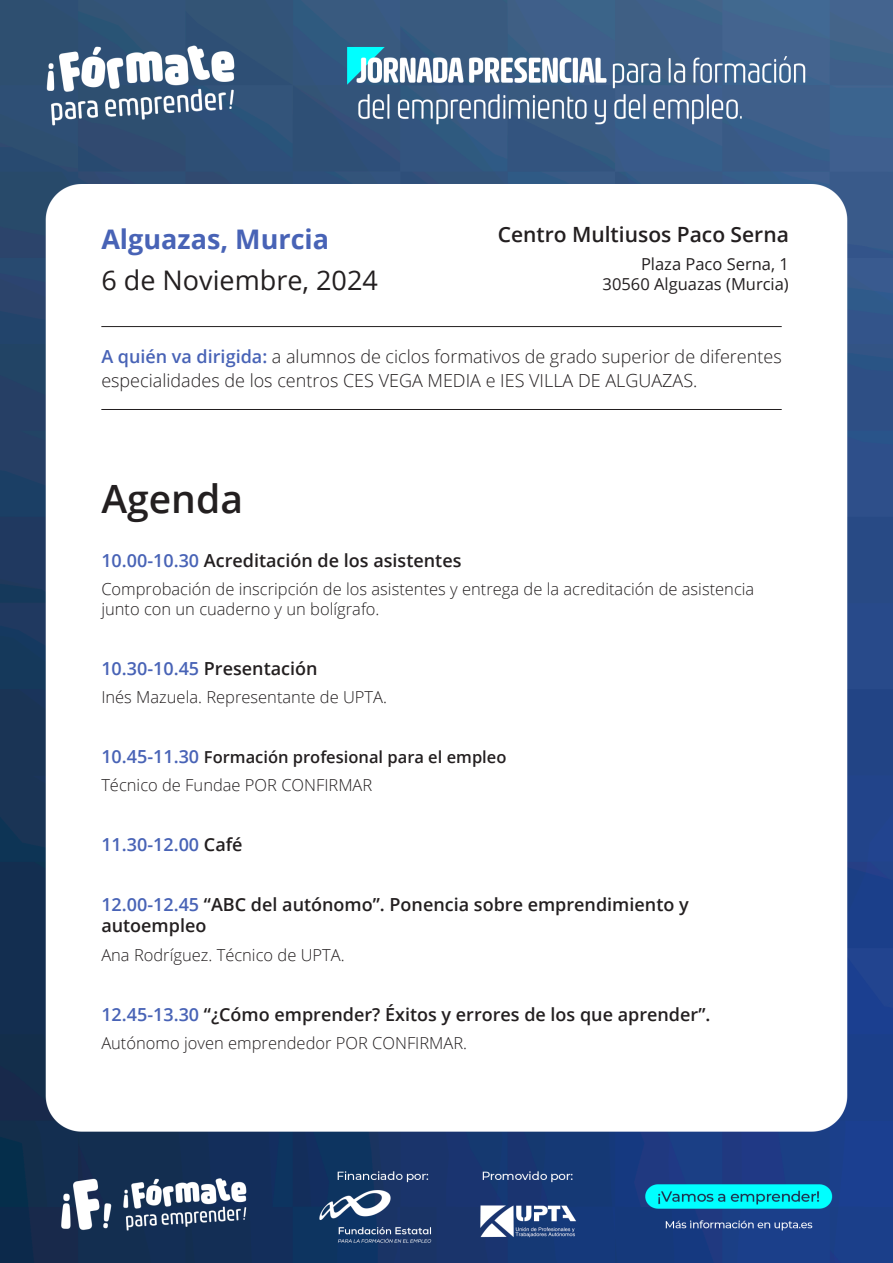
<style>
.page{position:relative;width:893px;height:1263px;background:#fff}
.page>*{position:absolute;margin:0;border:0;box-sizing:border-box;transform-origin:0 0}
.t1{font:600 39px "Open Sans";color:#231f20}
.t2{font:27px "Open Sans";color:#231f20}
.t3{font:700 27px "Open Sans";color:#4863b6}
.t4{font:600 21px "Open Sans";color:#231f20}
.titulo{font:600 18px/21.6px "Open Sans";color:#231f20}
.Estilo_de_párrafo_1{font:300 18px/24px "Open Sans";color:#231f20}
.titulo-2{font:600 18px "Open Sans";color:#4863b6}
.contenido{font:300 16.5px/19.8px "Open Sans";color:#231f20}
.titulo-3{font:600 16.5px "Open Sans";color:#231f20}
.t5{font:16.5px/19.8px "Open Sans";color:#231f20;text-align:right}
.s1{font-weight:600;color:#4863b6}
.s2{color:#4863b6}
.s3{font-size:18px;color:#4863b6}
.s4{color:#231f20}
</style>
<div class="page">
<img style="left:0;top:0;width:893px;height:1263px">
<hr style="left:101px;top:326px;width:681px;height:1px;background:#231f20">
<hr style="left:101px;top:409px;width:681px;height:1px;background:#231f20">
<p class="t3" style="left:101px;top:220px;width:229px">Alguazas, Murcia</p>
<p class="t2" style="left:101px;top:261px;width:278px">6 de Noviembre, 2024</p>
<p class="t4" style="left:498px;top:220px;width:293px">Centro Multiusos Paco Serna</p>
<p class="t5" style="left:603px;top:254px;width:188px">Plaza Paco Serna, 1<br>30560 Alguazas (Murcia)</p>
<p class="Estilo_de_párrafo_1" style="left:101px;top:343px;width:682px"><span class="s1">A quién va dirigida:</span> a alumnos de ciclos formativos de grado superior de diferentes especialidades de los centros CES VEGA MEDIA e IES VILLA DE ALGUAZAS.</p>
<p class="t1" style="left:101px;top:472px;width:143px">Agenda</p>
<p class="titulo" style="left:101px;top:549px;width:362px"><span class="s2">10.00-10.30</span> Acreditación de los asistentes</p>
<p class="contenido" style="left:101px;top:579px;width:654px">Comprobación de inscripción de los asistentes y entrega de la acreditación de asistencia junto con un cuaderno y un bolígrafo.</p>
<p class="titulo" style="left:101px;top:657px;width:218px"><span class="s2">10.30-10.45</span> Presentación</p>
<p class="contenido" style="left:101px;top:686px;width:287px">Inés Mazuela. Representante de UPTA.</p>
<p class="titulo-3" style="left:101px;top:745px;width:407px"><span class="s3">10.45-11.30</span> Formación profesional para el empleo</p>
<p class="contenido" style="left:101px;top:775px;width:272px">Técnico de Fundae POR CONFIRMAR</p>
<p class="titulo-2" style="left:101px;top:832px;width:143px">11.30-12.00 <span class="s4">Café</span></p>
<p class="titulo" style="left:101px;top:893px;width:589px"><span class="s2">12.00-12.45</span> “ABC del autónomo”. Ponencia sobre emprendimiento y autoempleo</p>
<p class="contenido" style="left:101px;top:944px;width:245px">Ana Rodríguez. Técnico de UPTA.</p>
<p class="titulo" style="left:101px;top:1003px;width:611px"><span class="s2">12.45-13.30</span> “¿Cómo emprender? Éxitos y errores de los que aprender”.</p>
<p class="contenido" style="left:101px;top:1032px;width:367px">Autónomo joven emprendedor POR CONFIRMAR.</p>
</div>
